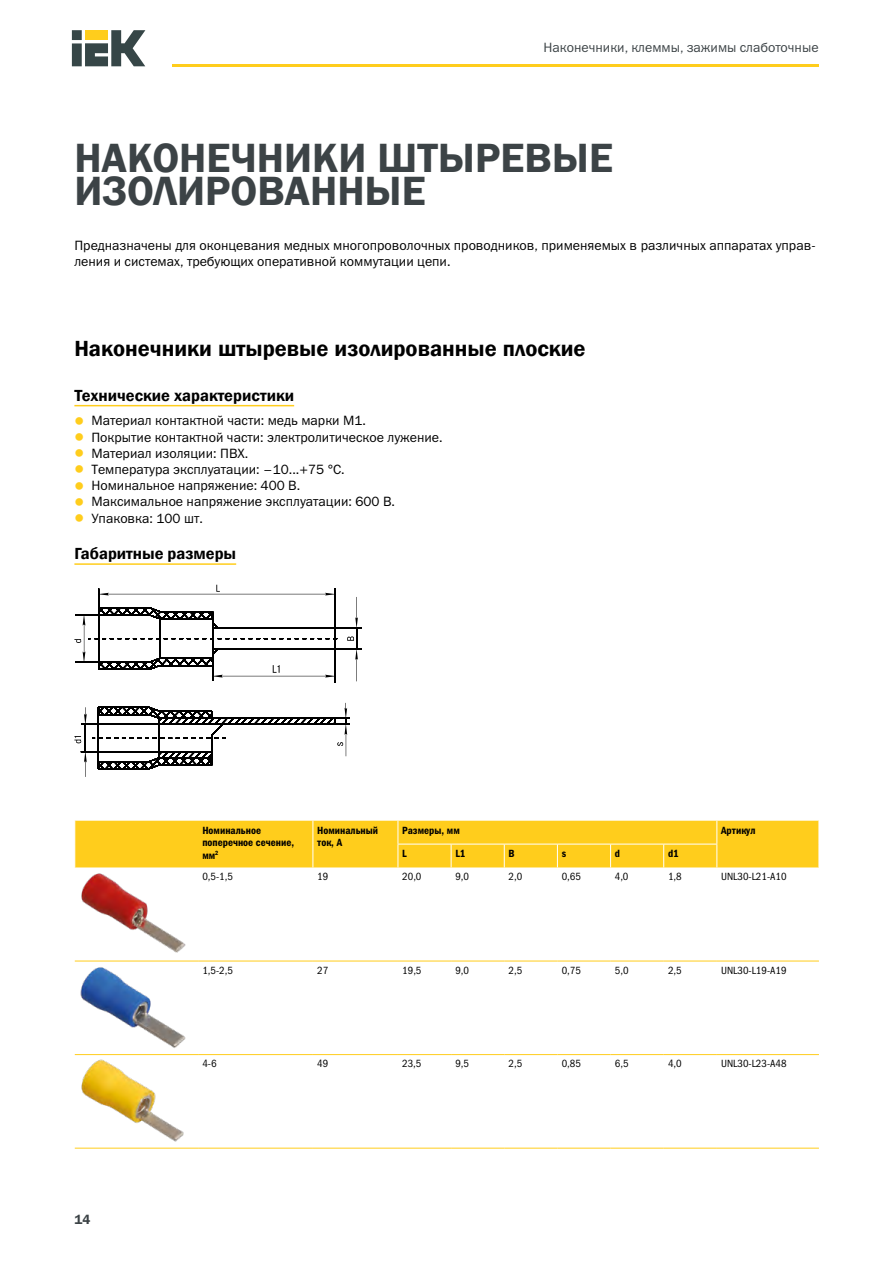
<style>
.page{position:relative;width:893px;height:1263px;background:#fff}
.page>*{position:absolute;margin:0;border:0;box-sizing:border-box;transform-origin:0 0}
.t1{font:600 42px/33px "Franklin Gothic";color:#3c4346}
.t2{font:600 22.5px "Franklin Gothic";color:#000}
.t3{font:600 16.5px "Franklin Gothic";color:#000}
.t4{font:13.5px/16.2px "Franklin Gothic Book C";color:#000}
.t5{font:13.5px "Franklin Gothic Book C";color:#3c4346}
.t6{font:600 13.5px "Franklin Gothic";color:#3c4346}
.t7{font:10.5px "Franklin Gothic Book Cond C";color:#000}
.t8{font:10.5px/12.6px "Franklin Gothic Demi Cond C";color:#000}
.s1{color:#ffcd1c}
</style>
<div class="page">
<hr style="left:172px;top:64px;width:647px;height:2px;background:#ffcd1c">
<svg style="left:72px;top:30px;width:73px;height:36px"></svg>
<hr style="left:74px;top:405px;width:220px;height:1px;background:#ffcd1c">
<hr style="left:74px;top:563px;width:162px;height:2px;background:#ffcd1c">
<svg style="left:74px;top:703px;width:275px;height:74px"></svg>
<hr style="left:335px;top:588px;width:1px;height:94px;background:#000">
<svg style="left:74px;top:585px;width:288px;height:96px"></svg>
<hr style="left:108px;top:593px;width:218px;height:2px;background:#000">
<hr style="left:222px;top:675px;width:104px;height:3px;background:#000">
<hr style="left:83px;top:624px;width:2px;height:28px;background:#000">
<hr style="left:75px;top:961px;width:123px;height:1px;background:#ffcd1c">
<hr style="left:198px;top:961px;width:115px;height:1px;background:#ffcd1c">
<hr style="left:313px;top:961px;width:85px;height:1px;background:#ffcd1c">
<hr style="left:398px;top:961px;width:53px;height:1px;background:#ffcd1c">
<hr style="left:451px;top:961px;width:53px;height:1px;background:#ffcd1c">
<hr style="left:504px;top:961px;width:53px;height:1px;background:#ffcd1c">
<hr style="left:557px;top:961px;width:54px;height:1px;background:#ffcd1c">
<hr style="left:611px;top:961px;width:53px;height:1px;background:#ffcd1c">
<hr style="left:664px;top:961px;width:53px;height:1px;background:#ffcd1c">
<hr style="left:717px;top:961px;width:102px;height:1px;background:#ffcd1c">
<hr style="left:75px;top:1054px;width:123px;height:1px;background:#ffcd1c">
<hr style="left:198px;top:1054px;width:115px;height:1px;background:#ffcd1c">
<hr style="left:313px;top:1054px;width:85px;height:1px;background:#ffcd1c">
<hr style="left:398px;top:1054px;width:53px;height:1px;background:#ffcd1c">
<hr style="left:451px;top:1054px;width:53px;height:1px;background:#ffcd1c">
<hr style="left:504px;top:1054px;width:53px;height:1px;background:#ffcd1c">
<hr style="left:557px;top:1054px;width:54px;height:1px;background:#ffcd1c">
<hr style="left:611px;top:1054px;width:53px;height:1px;background:#ffcd1c">
<hr style="left:664px;top:1054px;width:53px;height:1px;background:#ffcd1c">
<hr style="left:717px;top:1054px;width:102px;height:1px;background:#ffcd1c">
<hr style="left:75px;top:1148px;width:123px;height:1px;background:#ffcd1c">
<hr style="left:198px;top:1148px;width:115px;height:1px;background:#ffcd1c">
<hr style="left:313px;top:1148px;width:85px;height:1px;background:#ffcd1c">
<hr style="left:398px;top:1148px;width:53px;height:1px;background:#ffcd1c">
<hr style="left:451px;top:1148px;width:53px;height:1px;background:#ffcd1c">
<hr style="left:504px;top:1148px;width:53px;height:1px;background:#ffcd1c">
<hr style="left:557px;top:1148px;width:54px;height:1px;background:#ffcd1c">
<hr style="left:611px;top:1148px;width:53px;height:1px;background:#ffcd1c">
<hr style="left:664px;top:1148px;width:53px;height:1px;background:#ffcd1c">
<hr style="left:717px;top:1148px;width:102px;height:1px;background:#ffcd1c">
<div style="left:74px;top:821px;width:745px;height:46px;background:#ffcd1c"></div>
<hr style="left:398px;top:844px;width:53px;height:1px;background:#fff">
<hr style="left:451px;top:844px;width:53px;height:1px;background:#fff">
<hr style="left:504px;top:844px;width:53px;height:1px;background:#fff">
<hr style="left:557px;top:844px;width:54px;height:1px;background:#fff">
<hr style="left:611px;top:844px;width:53px;height:1px;background:#fff">
<hr style="left:664px;top:844px;width:53px;height:1px;background:#fff">
<img style="left:81px;top:873px;width:105px;height:79px">
<img style="left:80px;top:967px;width:106px;height:81px">
<img style="left:81px;top:1059px;width:103px;height:83px">
<p class="t5" style="left:544px;top:40px;width:277px">Наконечники, клеммы, зажимы слаботочные</p>
<h1 class="t1" style="left:74px;top:142px;width:540px">НАКОНЕЧНИКИ ШТЫРЕВЫЕ<br>ИЗОЛИРОВАННЫЕ</h1>
<p class="t4" style="left:74px;top:237px;width:743px">Предназначены для оконцевания медных многопроволочных проводников, применяемых в различных аппаратах управ&shy;ления и системах, требующих оперативной коммутации цепи.</p>
<h2 class="t2" style="left:74px;top:335px;width:513px">Наконечники штыревые изолированные плоские</h2>
<p class="t3" style="left:74px;top:385px;width:221px">Технические характеристики</p>
<p class="t4" style="left:74px;top:412px;width:293px"><span class="s1">•</span> Материал контактной части: медь марки M1.</p>
<p class="t4" style="left:74px;top:429px;width:370px"><span class="s1">•</span> Покрытие контактной части: электролитическое лужение.</p>
<p class="t4" style="left:74px;top:445px;width:175px"><span class="s1">•</span> Материал изоляции: ПВХ.</p>
<p class="t4" style="left:74px;top:461px;width:272px"><span class="s1">•</span> Температура эксплуатации: –10...+75 °C.</p>
<p class="t4" style="left:74px;top:477px;width:227px"><span class="s1">•</span> Номинальное напряжение: 400 В.</p>
<p class="t4" style="left:74px;top:493px;width:322px"><span class="s1">•</span> Максимальное напряжение эксплуатации: 600 В.</p>
<p class="t4" style="left:74px;top:510px;width:130px"><span class="s1">•</span> Упаковка: 100 шт.</p>
<p class="t3" style="left:74px;top:543px;width:163px">Габаритные размеры</p>
<p class="t8" style="left:202px;top:823px;width:93px">Номинальное поперечное сечение, мм<sup>2</sup></p>
<p class="t8" style="left:317px;top:823px;width:63px">Номинальный ток, А</p>
<p class="t8" style="left:402px;top:823px;width:59px">Размеры, мм</p>
<p class="t8" style="left:721px;top:823px;width:36px">Артикул</p>
<p class="t8" style="left:402px;top:847px;width:6px">L</p>
<p class="t8" style="left:455px;top:847px;width:12px">L1</p>
<p class="t8" style="left:508px;top:847px;width:8px">B</p>
<p class="t8" style="left:562px;top:847px;width:6px">s</p>
<p class="t8" style="left:615px;top:847px;width:7px">d</p>
<p class="t8" style="left:668px;top:847px;width:12px">d1</p>
<p class="t7" style="left:202px;top:871px;width:32px">0,5-1,5</p>
<p class="t7" style="left:317px;top:871px;width:13px">19</p>
<p class="t7" style="left:402px;top:871px;width:21px">20,0</p>
<p class="t7" style="left:455px;top:871px;width:15px">9,0</p>
<p class="t7" style="left:508px;top:871px;width:15px">2,0</p>
<p class="t7" style="left:562px;top:871px;width:21px">0,65</p>
<p class="t7" style="left:615px;top:871px;width:15px">4,0</p>
<p class="t7" style="left:668px;top:871px;width:15px">1,8</p>
<p class="t7" style="left:721px;top:871px;width:67px">UNL30-L21-A10</p>
<p class="t7" style="left:202px;top:964px;width:32px">1,5-2,5</p>
<p class="t7" style="left:317px;top:964px;width:13px">27</p>
<p class="t7" style="left:402px;top:964px;width:21px">19,5</p>
<p class="t7" style="left:455px;top:964px;width:15px">9,0</p>
<p class="t7" style="left:508px;top:964px;width:15px">2,5</p>
<p class="t7" style="left:562px;top:964px;width:21px">0,75</p>
<p class="t7" style="left:615px;top:964px;width:15px">5,0</p>
<p class="t7" style="left:668px;top:964px;width:15px">2,5</p>
<p class="t7" style="left:721px;top:964px;width:67px">UNL30-L19-A19</p>
<p class="t6" style="left:74px;top:1211px;width:17px">14</p>
<p class="t7" style="left:202px;top:1058px;width:16px">4-6</p>
<p class="t7" style="left:317px;top:1058px;width:13px">49</p>
<p class="t7" style="left:402px;top:1058px;width:21px">23,5</p>
<p class="t7" style="left:455px;top:1058px;width:15px">9,5</p>
<p class="t7" style="left:508px;top:1058px;width:15px">2,5</p>
<p class="t7" style="left:562px;top:1058px;width:21px">0,85</p>
<p class="t7" style="left:615px;top:1058px;width:15px">6,5</p>
<p class="t7" style="left:668px;top:1058px;width:15px">4,0</p>
<p class="t7" style="left:721px;top:1058px;width:67px">UNL30-L23-A48</p>
</div>
